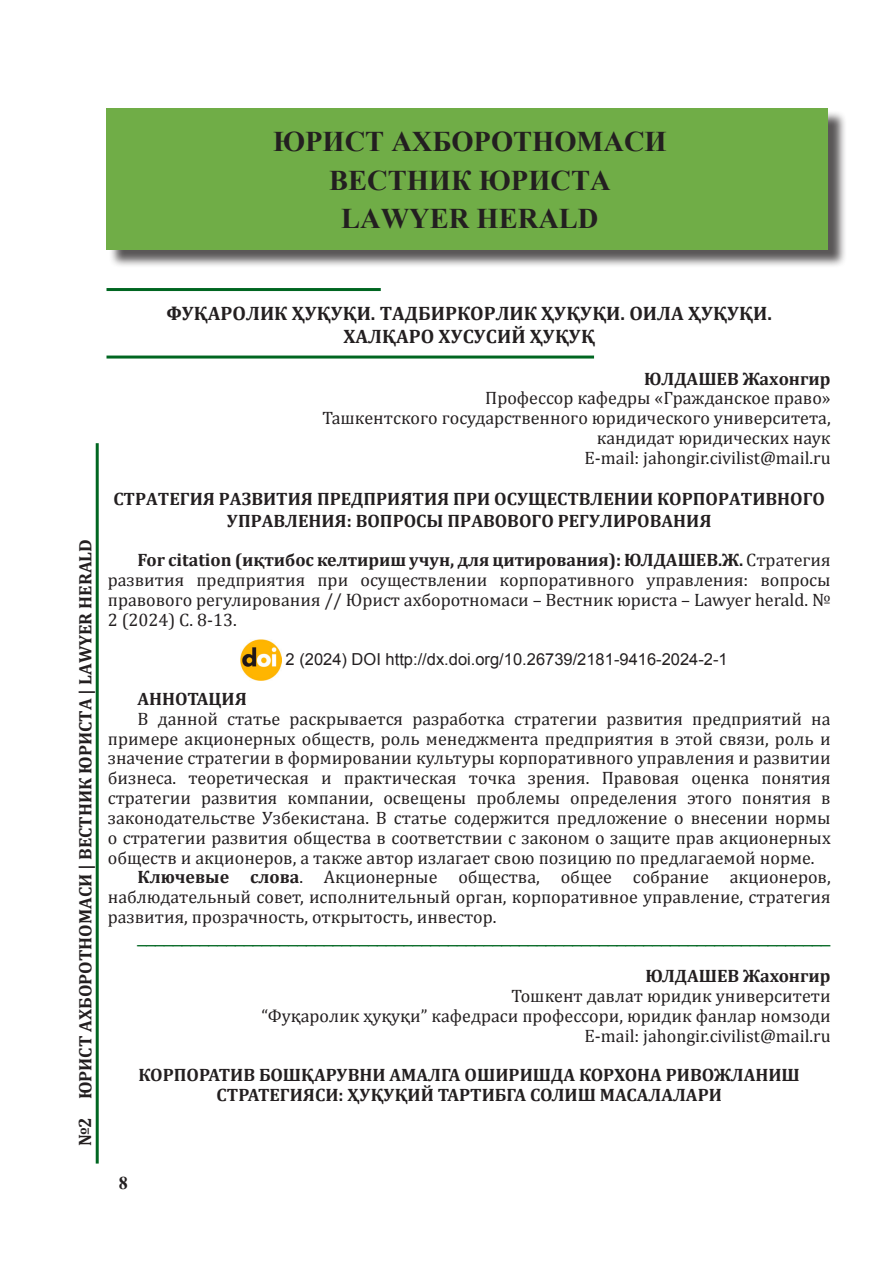
<style>
.page{position:relative;width:893px;height:1263px;background:#fff}
.page>*{position:absolute;margin:0;border:0;box-sizing:border-box;transform-origin:0 0}
.TOC_title{font:700 28.5px "Times New Roman";color:#231f20}
.мундарижа-3{font:700 19.5px "Cambria";color:#231f20}
.Обычный{font:18px/19.8px "Cambria";color:#231f20;text-align:justify}
.мундарижа-2{font:700 18px/21.6px "Cambria";color:#231f20;text-align:center}
.Обычный-2{font:700 18px/19.8px "Cambria";color:#231f20;text-align:center}
.мундарижа-1{font:700 18px "Cambria";color:#231f20}
.t1{font:700 18px "Times New Roman";color:#231f20}
.Обычный-3{font:16.5px "Arial";color:#006621}
.t2{font:16.5px "Arial";color:#231f20}
.s1{font-weight:700}
</style>
<div class="page">
<hr style="left:96px;top:443px;width:3px;height:720px;background:#006621">
<div style="left:109px;top:110px;width:738px;height:158px;background:#231f20;opacity:.75"></div>
<div style="left:106px;top:108px;width:722px;height:141px;background:#70ad47"></div>
<img style="left:240px;top:640px;width:41px;height:40px">
<hr style="left:106px;top:288px;width:275px;height:3px;background:#006621">
<hr style="left:106px;top:356px;width:488px;height:3px;background:#006621">
<p class="TOC_title" style="left:273px;top:122px;width:395px">ЮРИСТ АХБОРОТНОМАСИ</p>
<p class="TOC_title" style="left:329px;top:161px;width:283px">ВЕСТНИК ЮРИСТА</p>
<p class="TOC_title" style="left:341px;top:199px;width:259px">LAWYER HERALD</p>
<p class="мундарижа-2" style="left:74px;top:1099px;width:562px;rotate:-90deg">ЮРИСТ АХБОРОТНОМАСИ | ВЕСТНИК ЮРИСТА | LAWYER HERALD</p>
<p class="мундарижа-2" style="left:74px;top:1146px;width:31px;rotate:-90deg">№2</p>
<p class="мундарижа-3" style="left:166px;top:299px;width:607px">ФУҚАРОЛИК ҲУҚУҚИ. ТАДБИРКОРЛИК ҲУҚУҚИ. ОИЛА ҲУҚУҚИ.</p>
<p class="мундарижа-3" style="left:343px;top:323px;width:253px">ХАЛҚАРО ХУСУСИЙ ҲУҚУҚ</p>
<p class="мундарижа-1" style="left:644px;top:366px;width:188px">ЮЛДАШЕВ Жахонгир</p>
<p class="Обычный" style="left:485px;top:388px;width:347px">Профессор кафедры «Гражданское право»</p>
<p class="Обычный" style="left:322px;top:408px;width:510px">Ташкентского государственного юридического университета,</p>
<p class="Обычный" style="left:597px;top:428px;width:235px">кандидат юридических наук</p>
<p class="Обычный" style="left:585px;top:448px;width:248px">E-mail: jahongir.civilist@mail.ru</p>
<p class="мундарижа-2" style="left:113px;top:488px;width:713px">СТРАТЕГИЯ РАЗВИТИЯ ПРЕДПРИЯТИЯ ПРИ ОСУЩЕСТВЛЕНИИ КОРПОРАТИВНОГО<br>УПРАВЛЕНИЯ: ВОПРОСЫ ПРАВОВОГО РЕГУЛИРОВАНИЯ</p>
<p class="Обычный" style="left:108px;top:550px;width:724px;text-indent:30px"><span class="s1">For citation (иқтибос келтириш учун, для цитирования): ЮЛДАШЕВ.Ж.</span> Стратегия развития предприятия при осуществлении корпоративного управления: вопросы правового регулирования // Юрист ахборотномаси – Вестник юриста – Lawyer herald. № 2 (2024) C. 8-13.</p>
<p class="t2" style="left:286px;top:649px;width:444px">2 (2024) DOI http://dx.doi.org/10.26739/2181-9416-2024-2-1</p>
<p class="Обычный-2" style="left:138px;top:688px;width:111px">АННОТАЦИЯ</p>
<p class="Обычный" style="left:108px;top:709px;width:724px;text-indent:30px">В данной статье раскрывается разработка стратегии развития предприятий на примере акционерных обществ, роль менеджмента предприятия в этой связи, роль и значение стратегии в формировании культуры корпоративного управления и развитии бизнеса. теоретическая и практическая точка зрения. Правовая оценка понятия стратегии развития компании, освещены проблемы определения этого понятия в законодательстве Узбекистана. В статье содержится предложение о внесении нормы о стратегии развития общества в соответствии с законом о защите прав акционерных обществ и акционеров, а также автор излагает свою позицию по предлагаемой норме.</p>
<p class="Обычный" style="left:108px;top:867px;width:724px;text-indent:30px"><span class="s1">Ключевые слова</span>. Акционерные общества, общее собрание акционеров, наблюдательный совет, исполнительный орган, корпоративное управление, стратегия развития, прозрачность, открытость, инвестор.</p>
<p class="Обычный-3" style="left:138px;top:926px;width:694px">______________________________________________________________________________</p>
<p class="Обычный-2" style="left:645px;top:966px;width:187px">ЮЛДАШЕВ Жахонгир</p>
<p class="Обычный" style="left:511px;top:986px;width:321px">Тошкент давлат юридик университети</p>
<p class="Обычный" style="left:261px;top:1006px;width:571px">“Фуқаролик ҳуқуқи” кафедраси профессори, юридик фанлар номзоди</p>
<p class="Обычный" style="left:585px;top:1025px;width:248px">E-mail: jahongir.civilist@mail.ru</p>
<p class="Обычный-2" style="left:139px;top:1065px;width:663px">КОРПОРАТИВ БОШҚАРУВНИ АМАЛГА ОШИРИШДА КОРХОНА РИВОЖЛАНИШ<br>СТРАТЕГИЯСИ: ҲУҚУҚИЙ ТАРТИБГА СОЛИШ МАСАЛАЛАРИ</p>
<p class="t1" style="left:119px;top:1170px;width:10px">8</p>
</div>
